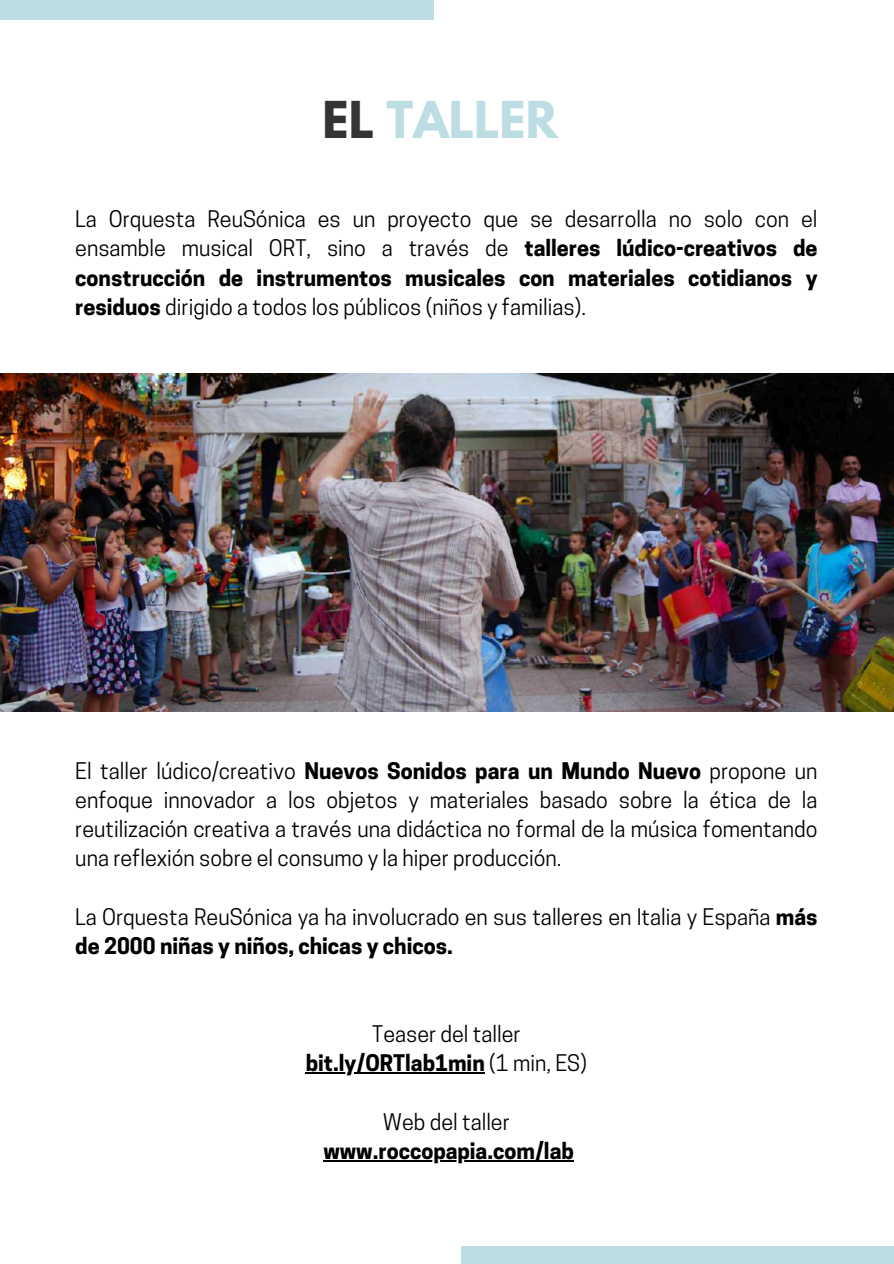
<style>
.page{position:relative;width:894px;height:1264px;background:#fff}
.page>*{position:absolute;margin:0;border:0;box-sizing:border-box;transform-origin:0 0}
.t1{font:700 45px "League Spartan";color:#bcdde3}
.t2{font:21.45px/29.2px "Cooper Hewitt";color:#000;text-align:justify}
.t3{font:700 21.45px "Cooper Hewitt";color:#000}
.s1{color:#343434}
.s2{font-weight:700}
</style>
<div class="page">
<div style="left:461px;top:1246px;width:432px;height:17px;background:#bcdde3"></div>
<div style="left:0;top:0;width:434px;height:20px;background:#bcdde3"></div>
<img style="left:0;top:373px;width:893px;height:338px">
<hr style="left:306px;top:1072px;width:178px;height:1px;background:#000">
<hr style="left:323px;top:1160px;width:250px;height:1px;background:#000">
<h1 class="t1" style="left:322px;top:98px;width:237px"><span class="s1">EL</span> TALLER</h1>
<p class="t2" style="left:75px;top:207px;width:743px">La Orquesta ReuSónica es un proyecto que se desarrolla no solo con el ensamble musical ORT, sino a través de <span class="s2">talleres lúdico-creativos de construcción de instrumentos musicales con materiales cotidianos y residuos</span> dirigido a todos los públicos (niños y familias).</p>
<p class="t2" style="left:75px;top:758px;width:743px">El taller lúdico/creativo <span class="s2">Nuevos Sonidos para un Mundo Nuevo</span> propone un enfoque innovador a los objetos y materiales basado sobre la ética de la reutilización creativa a través una didáctica no formal de la música fomentando una reflexión sobre el consumo y la hiper producción.</p>
<p class="t2" style="left:75px;top:904px;width:743px">La Orquesta ReuSónica ya ha involucrado en sus talleres en Italia y España <span class="s2">más de 2000 niñas y niños, chicas y chicos.</span></p>
<p class="t2" style="left:306px;top:1021px;width:282px;text-align:center">Teaser del taller <span class="s2">bit.ly/ORTlab1min</span> (1 min, ES)</p>
<p class="t2" style="left:383px;top:1109px;width:128px">Web del taller</p>
<p class="t3" style="left:323px;top:1142px;width:252px">www.roccopapia.com/lab</p>
</div>
